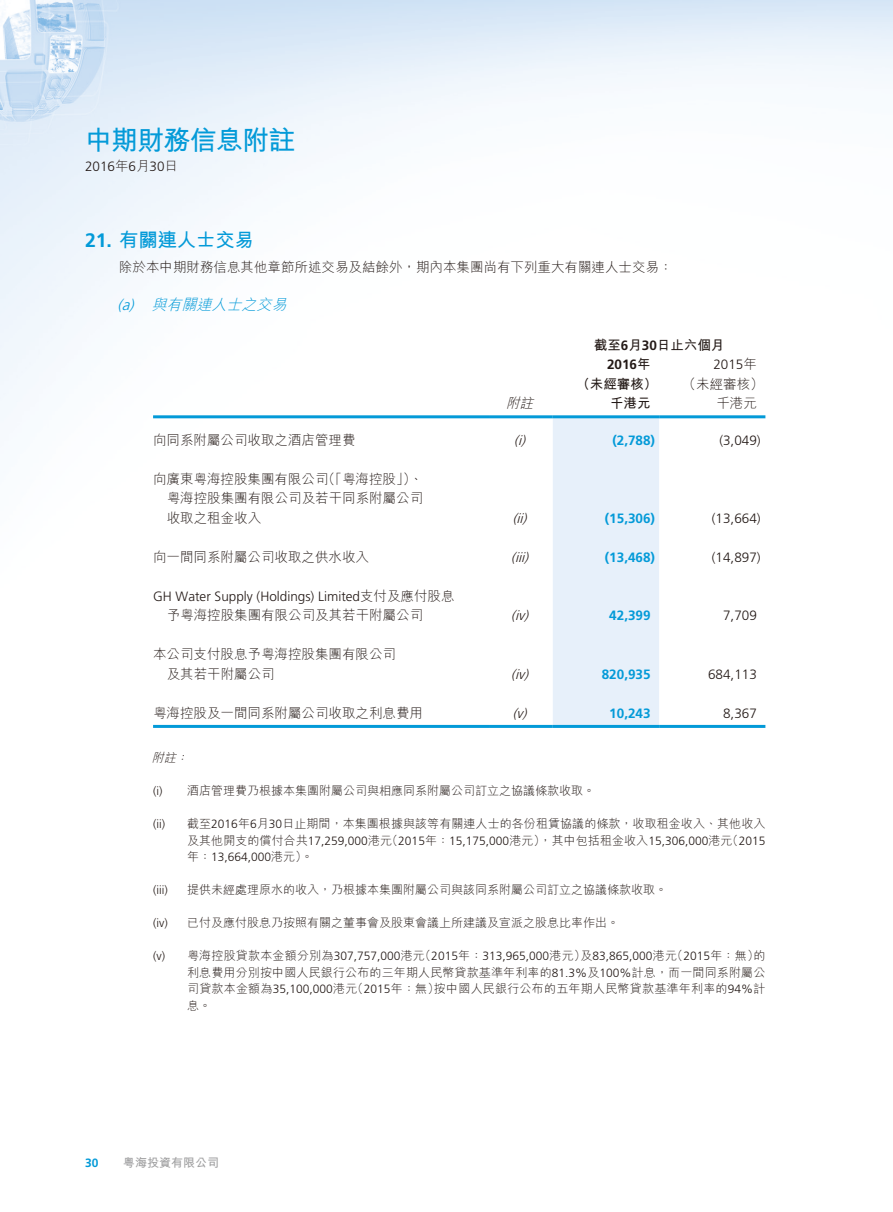
<style>
.page{position:relative;width:893px;height:1212px;background:#fff}
.page>*{position:absolute;margin:0;border:0;box-sizing:border-box;transform-origin:0 0}
.t1{font:27px "M Hei HK Bold E Ten B5 H";letter-spacing:-.03em;color:#039ad8}
.t2{font:19.5px "M Hei HK Bold E Ten B5 H";letter-spacing:-.01em;color:#039ad8}
.t3{font:italic 15px "M Hei HK Light E Ten B5 H";color:#039ad8}
.t4{font:13.5px/19.5px "M Hei HK Light E Ten B5 H";color:#231916;text-align:justify}
.t5{font:300 13.5px "Frutiger LT Std";color:#231916}
.t6{font:700 13.5px "Frutiger LT Std";color:#039ad8}
.t7{font:italic 300 13.5px "Frutiger LT Std";color:#231916}
.t8{font:13.5px "M Hei HK Bold E Ten B5 H";color:#231916}
.t9{font:700 13.5px "Frutiger LT Std";color:#231916}
.t10{font:italic 13.5px "M Hei HK Light E Ten B5 H";color:#231916}
.t11{font:12px/16.5px "M Hei HK Light E Ten B5 H";color:#231916;text-align:justify}
.t12{font:300 12px/16.5px "Frutiger LT Std";color:#231916}
.t13{font:12px "M Hei HK Bold E Ten B5 H";color:#9f9fa0}
.t14{font:italic 12px "M Hei HK Light E Ten B5 H";color:#231916}
.t15{font:700 12px "Frutiger LT Std";color:#039ad8}
.s1{font-family:"M Hei HK Light E Ten B5 H";font-weight:400}
.s2{font-family:"Frutiger LT Std";font-weight:700}
.s3{font-family:"Frutiger LT Std";font-weight:300}
.s4{font-family:"M Hei HK Bold E Ten B5 H";font-weight:400}
.s5{font-family:"M Hei HKS Light E Ten B5 H"}
.s6{font-family:"M Hei HKS Light E Ten B5 H";font-weight:400}
.s7{font-family:"M Hei HKS Bold E Ten B5 H"}
</style>
<div class="page">
<img style="left:0;top:0;width:893px;height:728px">
<div style="left:553px;top:418px;width:106px;height:307px;background:#e7f0fa"></div>
<hr style="left:153px;top:415px;width:336px;height:3px;background:#039ad8">
<hr style="left:489px;top:415px;width:64px;height:3px;background:#039ad8">
<hr style="left:553px;top:415px;width:106px;height:3px;background:#039ad8">
<hr style="left:659px;top:415px;width:106px;height:3px;background:#039ad8">
<hr style="left:153px;top:725px;width:336px;height:3px;background:#039ad8">
<hr style="left:489px;top:725px;width:64px;height:3px;background:#039ad8">
<hr style="left:553px;top:725px;width:106px;height:3px;background:#039ad8">
<hr style="left:659px;top:725px;width:106px;height:3px;background:#039ad8">
<h1 class="t1" style="left:85px;top:130px;width:212px">中期財務信息附註</h1>
<p class="t5" style="left:85px;top:160px;width:95px">2016<span class="s1">年</span>6<span class="s1">月</span>30<span class="s1">日</span></p>
<h2 class="t2" style="left:85px;top:232px;width:171px"><span class="s2">21.</span> 有關連人士交易</h2>
<p class="t4" style="left:119px;top:259px;width:555px">除於本中期財務信息其他章節所述交易及結餘外，期內本集團尚有下列重大有關連人士交易：</p>
<p class="t3" style="left:118px;top:299px;width:175px"><span class="s3">(a)</span> 與有關連人士之交易</p>
<p class="t8" style="left:594px;top:339px;width:132px">截至<span class="s2">6</span>月<span class="s2">30</span>日止六個月</p>
<p class="t9" style="left:607px;top:358px;width:45px">2016<span class="s4">年</span></p>
<p class="t5" style="left:713px;top:358px;width:45px">2015<span class="s1">年</span></p>
<p class="t8" style="left:576px;top:378px;width:82px">（未經審核）</p>
<p class="t4" style="left:683px;top:376px;width:82px">（未經審核）</p>
<p class="t10" style="left:506px;top:398px;width:32px">附註</p>
<p class="t8" style="left:610px;top:398px;width:42px">千港元</p>
<p class="t4" style="left:716px;top:395px;width:42px">千港元</p>
<p class="t4" style="left:153px;top:432px;width:204px">向同系附屬公司收取之酒店管理費</p>
<p class="t7" style="left:514px;top:433px;width:16px">(i)</p>
<p class="t6" style="left:612px;top:433px;width:44px">(2,788)</p>
<p class="t5" style="left:719px;top:433px;width:43px">(3,049)</p>
<p class="t4" style="left:167px;top:471px;width:258px;text-indent:-14px">向廣東<span class="s5">粵</span>海控股集團有限公司（「<span class="s5">粵</span>海控股」）、<span class="s5">粵</span>海控股集團有限公司及若干同系附屬公司收取之租金收入</p>
<p class="t7" style="left:513px;top:511px;width:19px">(ii)</p>
<p class="t6" style="left:605px;top:511px;width:52px">(15,306)</p>
<p class="t5" style="left:712px;top:511px;width:50px">(13,664)</p>
<p class="t4" style="left:153px;top:549px;width:217px">向一間同系附屬公司收取之供水收入</p>
<p class="t7" style="left:511px;top:550px;width:22px">(iii)</p>
<p class="t6" style="left:605px;top:550px;width:52px">(13,468)</p>
<p class="t5" style="left:712px;top:550px;width:50px">(14,897)</p>
<p class="t5" style="left:153px;top:589px;width:303px">GH Water Supply (Holdings) Limited<span class="s1">支付及應付股息</span></p>
<p class="t4" style="left:167px;top:607px;width:258px">予<span class="s5">粵</span>海控股集團有限公司及其若干附屬公司</p>
<p class="t7" style="left:511px;top:609px;width:22px">(iv)</p>
<p class="t6" style="left:609px;top:609px;width:43px">42,399</p>
<p class="t5" style="left:723px;top:609px;width:35px">7,709</p>
<p class="t4" style="left:167px;top:646px;width:231px;text-indent:-14px">本公司支付股息予<span class="s5">粵</span>海控股集團有限公司及其若干附屬公司</p>
<p class="t7" style="left:511px;top:667px;width:22px">(iv)</p>
<p class="t6" style="left:602px;top:667px;width:50px">820,935</p>
<p class="t5" style="left:708px;top:667px;width:50px">684,113</p>
<p class="t4" style="left:153px;top:705px;width:271px"><span class="s5">粵</span>海控股及一間同系附屬公司收取之利息費用</p>
<p class="t7" style="left:513px;top:706px;width:19px">(v)</p>
<p class="t6" style="left:609px;top:706px;width:43px">10,243</p>
<p class="t5" style="left:723px;top:706px;width:35px">8,367</p>
<p class="t14" style="left:152px;top:753px;width:41px">附註：</p>
<p class="t11" style="left:153px;top:784px;width:444px"><span class="s3">(i)</span> 酒店管理費乃根據本集團附屬公司與相應同系附屬公司訂立之協議條款收取。</p>
<p class="t12" style="left:153px;top:817px;width:13px">(ii)</p>
<p class="t11" style="left:187px;top:817px;width:580px">截至<span class="s3">2016</span>年<span class="s3">6</span>月<span class="s3">30</span>日止期間，本集團根據與該等有關連人士的各份租賃協議的條款，收取租金收入、其他收入</p>
<p class="t12" style="left:187px;top:833px;width:580px"><span class="s1">及其他開支的償付合共</span>17,259,000<span class="s1">港元（</span>2015<span class="s1">年：</span>15,175,000<span class="s1">港元），其中包括租金收入</span>15,306,000<span class="s1">港元（</span>2015<span class="s1">年：</span>13,664,000<span class="s1">港元）。</span></p>
<p class="t12" style="left:153px;top:883px;width:16px">(iii)</p>
<p class="t11" style="left:187px;top:883px;width:481px">提供未經處理原水的收入，乃根據本集團附屬公司與該同系附屬公司訂立之協議條款收取。</p>
<p class="t12" style="left:153px;top:916px;width:16px">(iv)</p>
<p class="t11" style="left:187px;top:916px;width:433px">已付及應付股息乃按照有關之董事會及股東會議上所建議及宣派之股息比率作出。</p>
<p class="t12" style="left:153px;top:949px;width:614px">(v) <span class="s6">粵</span><span class="s1">海控股貸款本金額分別為</span>307,757,000<span class="s1">港元（</span>2015<span class="s1">年：</span>313,965,000<span class="s1">港元）及</span>83,865,000<span class="s1">港元（</span>2015<span class="s1">年：無）的</span></p>
<p class="t11" style="left:187px;top:966px;width:580px">利息費用分別按中國人民銀行公布的三年期人民幣貸款基準年利率的<span class="s3">81.3%</span>及<span class="s3">100%</span>計息，而一間同系附屬公司貸款本金額為<span class="s3">35,100,000</span>港元（<span class="s3">2015</span>年：無）按中國人民銀行公布的五年期人民幣貸款基準年利率的<span class="s3">94%</span>計息。</p>
<p class="t15" style="left:85px;top:1157px;width:15px">30</p>
<p class="t13" style="left:123px;top:1158px;width:97px"><span class="s7">粵</span>海投資有限公司</p>
</div>
